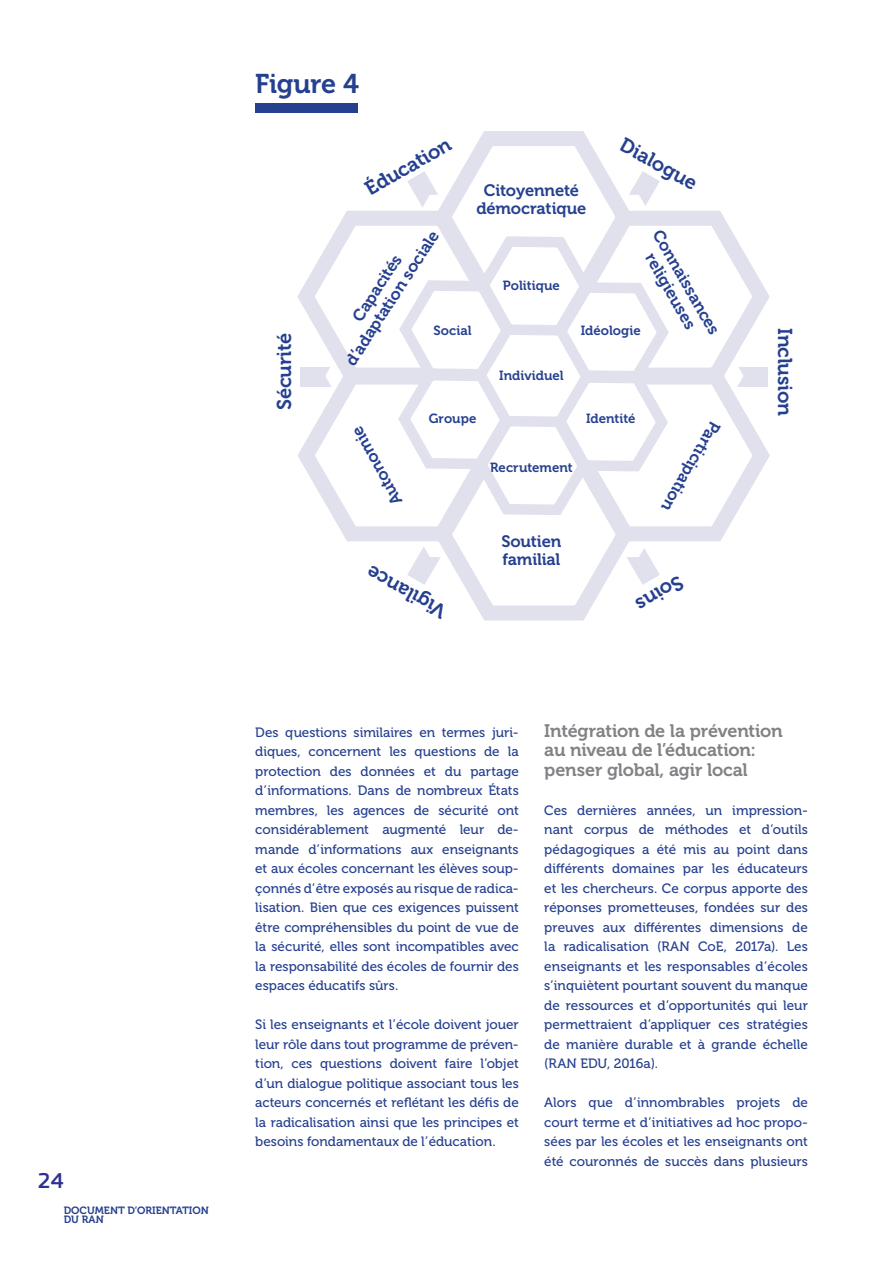
<style>
.page{position:relative;width:893px;height:1263px;background:#fff}
.page>*{position:absolute;margin:0;border:0;box-sizing:border-box;transform-origin:0 0}
.t1{font:27px "Museo 700";letter-spacing:-.01em;color:#25408f}
.t2{font:500 22.5px "EC Square Sans Pro";color:#2e3192}
.t3{font:19.95px "Museo 700";letter-spacing:-.015em;color:#25408f}
.t4{font:18px/19.5px "Museo 700";letter-spacing:-.015em;color:#808285}
.t5{font:16.5px/18px "Museo 700";letter-spacing:-.01em;color:#25408f;text-align:center}
.t6{font:13.5px/19.5px "Museo 500";color:#25408f;text-align:justify}
.t7{font:13.2px "Museo 700";color:#25408f}
.t8{font:10.5px/9px "Museo 700";color:#25408f}
</style>
<div class="page">
<svg style="left:297px;top:131px;width:473px;height:490px"></svg>
<div style="left:255px;top:103px;width:103px;height:9px;background:#25408f"></div>
<h2 class="t2" style="left:38px;top:1167px;width:27px">24</h2>
<p class="t8" style="left:64px;top:1206px;width:147px">DOCUMENT D’ORIENTATION<br>DU RAN</p>
<h1 class="t1" style="left:255px;top:69px;width:105px">Figure 4</h1>
<h3 class="t3" style="left:361px;top:181px;width:97px;rotate:-30deg">Éducation</h3>
<p class="t5" style="left:476px;top:182px;width:112px">Citoyenneté démocratique</p>
<h3 class="t3" style="left:627px;top:133px;width:86px;rotate:29deg">Dialogue</h3>
<p class="t5" style="left:665px;top:227px;width:119px;rotate:60deg">Connaissances religieuses</p>
<p class="t5" style="left:327px;top:349px;width:159px;rotate:-57deg">Capacités d’adaptation sociale</p>
<p class="t7" style="left:503px;top:278px;width:59px">Politique</p>
<p class="t7" style="left:433px;top:323px;width:40px">Social</p>
<p class="t7" style="left:581px;top:323px;width:62px">Idéologie</p>
<h3 class="t3" style="left:273px;top:410px;width:79px;rotate:-90deg">Sécurité</h3>
<h3 class="t3" style="left:796px;top:328px;width:89px;rotate:90deg">Inclusion</h3>
<p class="t7" style="left:499px;top:368px;width:66px">Individuel</p>
<p class="t7" style="left:429px;top:411px;width:49px">Groupe</p>
<p class="t7" style="left:586px;top:411px;width:51px">Identité</p>
<p class="t5" style="left:724px;top:427px;width:102px;rotate:120deg">Participation</p>
<p class="t5" style="left:390px;top:508px;width:89px;rotate:-119deg">Autonomie</p>
<p class="t7" style="left:490px;top:460px;width:84px">Recrutement</p>
<p class="t5" style="left:501px;top:533px;width:61px;text-align:left">Soutien familial</p>
<h3 class="t3" style="left:439px;top:623px;width:89px;rotate:-151deg">Vigilance</h3>
<h3 class="t3" style="left:687px;top:590px;width:52px;rotate:150deg">Soins</h3>
<p class="t6" style="left:255px;top:722px;width:265px">Des questions similaires en termes juri&shy;diques, concernent les questions de la protection des données et du partage d’informations. Dans de nombreux États membres, les agences de sécurité ont considérablement augmenté leur de&shy;mande d’informations aux enseignants et aux écoles concernant les élèves soup&shy;çonnés d’être exposés au risque de radica&shy;lisation. Bien que ces exigences puissent être compréhensibles du point de vue de la sécurité, elles sont incompatibles avec la responsabilité des écoles de fournir des espaces éducatifs sûrs.</p>
<p class="t6" style="left:255px;top:1015px;width:265px">Si les enseignants et l’école doivent jouer leur rôle dans tout programme de préven&shy;tion, ces questions doivent faire l’objet d’un dialogue politique associant tous les acteurs concernés et reflétant les défis de la radicalisation ainsi que les principes et besoins fondamentaux de l’éducation.</p>
<h3 class="t4" style="left:544px;top:721px;width:240px">Intégration de la prévention au niveau de l’éducation: penser global, agir local</h3>
<p class="t6" style="left:544px;top:800px;width:265px">Ces dernières années, un impression&shy;nant corpus de méthodes et d’outils pédagogiques a été mis au point dans différents domaines par les éducateurs et les chercheurs. Ce corpus apporte des réponses prometteuses, fondées sur des preuves aux différentes dimensions de la radicalisation (RAN CoE, 2017a). Les enseignants et les responsables d’écoles s’inquiètent pourtant souvent du manque de ressources et d’opportunités qui leur permettraient d’appliquer ces stratégies de manière durable et à grande échelle (RAN EDU, 2016a).</p>
<p class="t6" style="left:544px;top:1093px;width:265px">Alors que d’innombrables projets de court terme et d’initiatives ad hoc propo&shy;sées par les écoles et les enseignants ont été couronnés de succès dans plusieurs</p>
</div>
